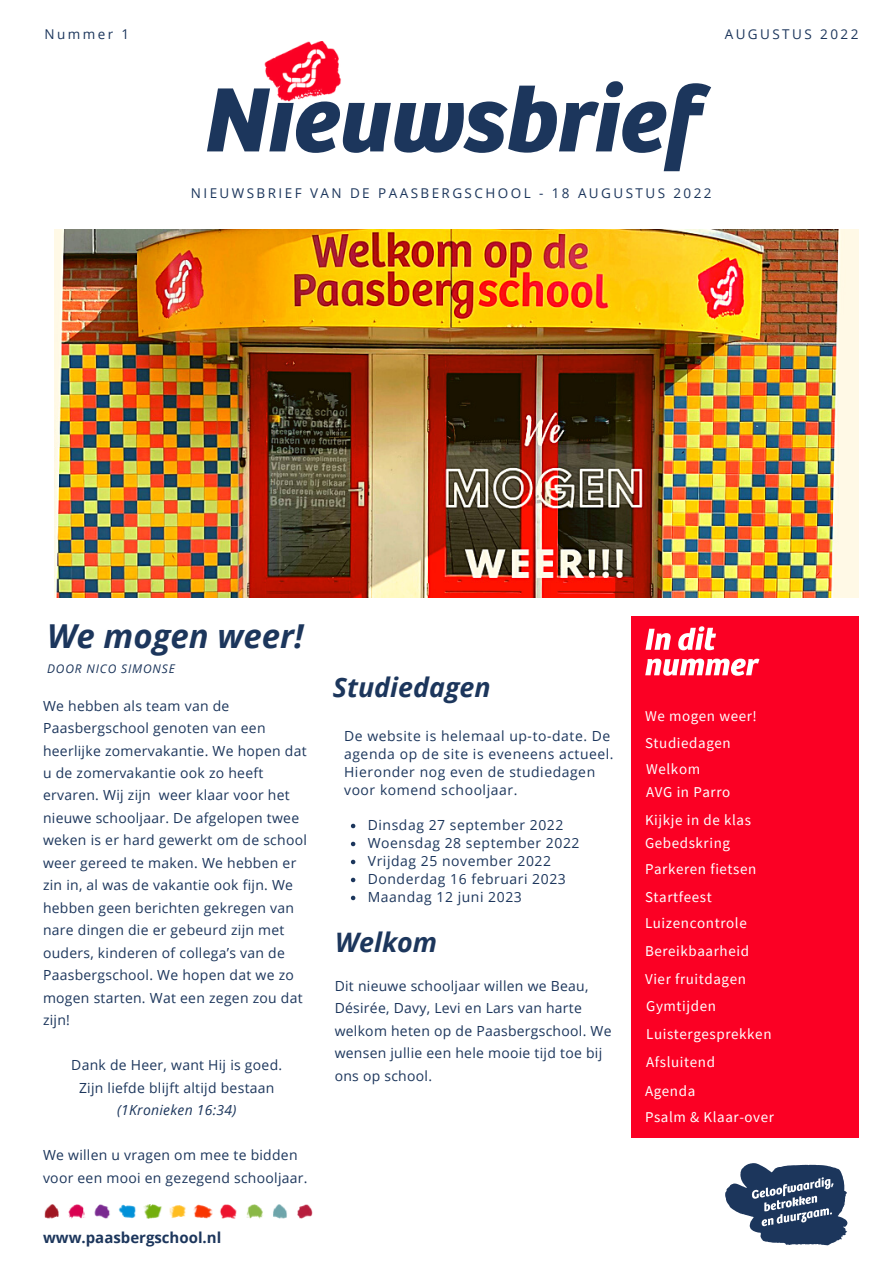
<style>
.page{position:relative;width:893px;height:1264px;background:#fff}
.page>*{position:absolute;margin:0;border:0;box-sizing:border-box;transform-origin:0 0}
.t1{font:italic 700 33px "Open Sans";color:#1c365c}
.t2{font:italic 700 26.85px "Open Sans";color:#1c365c}
.t3{font:15px/27.5px "Source Sans Pro";letter-spacing:.04em;color:#fff}
.t4{font:700 15px "Open Sans";color:#1c365c}
.t5{font:13.95px/22.5px "Open Sans";letter-spacing:.02em;color:#1c365c}
.t6{font:13.95px/18px "Open Sans";letter-spacing:.04em;color:#1c365c}
.t7{font:italic 13.95px "Open Sans";letter-spacing:.02em;color:#1c365c}
.t8{font:13.5px "Open Sans";letter-spacing:.18em;color:#1c365c}
.t9{font:italic 12px "Open Sans";letter-spacing:.07em;color:#1c365c}
</style>
<div class="page">
<img style="left:55px;top:230px;width:803px;height:367px">
<div style="left:631px;top:616px;width:227px;height:522px;background:#fb0024"></div>
<svg style="left:645px;top:628px;width:25px;height:21px"></svg>
<svg style="left:678px;top:626px;width:38px;height:24px"></svg>
<svg style="left:645px;top:658px;width:114px;height:17px"></svg>
<svg style="left:207px;top:81px;width:504px;height:90px"></svg>
<svg style="left:725px;top:1163px;width:122px;height:82px"></svg>
<img style="left:44px;top:1204px;width:268px;height:13px">
<img style="left:225px;top:42px;width:179px;height:63px">
<svg style="left:351px;top:823px;width:4px;height:5px"></svg>
<svg style="left:351px;top:841px;width:4px;height:5px"></svg>
<svg style="left:351px;top:859px;width:4px;height:5px"></svg>
<svg style="left:351px;top:877px;width:4px;height:5px"></svg>
<svg style="left:351px;top:895px;width:4px;height:5px"></svg>
<p class="t8" style="left:44px;top:24px;width:86px">Nummer 1</p>
<p class="t8" style="left:724px;top:24px;width:135px">AUGUSTUS 2022</p>
<p class="t8" style="left:191px;top:183px;width:522px">NIEUWSBRIEF VAN DE PAASBERGSCHOOL - 18 AUGUSTUS 2022</p>
<h1 class="t1" style="left:47px;top:613px;width:258px">We mogen weer!</h1>
<p class="t9" style="left:47px;top:659px;width:129px">DOOR NICO SIMONSE</p>
<p class="t5" style="left:43px;top:694px;width:265px">We hebben als team van de<br>Paasbergschool genoten van een heerlijke zomervakantie. We hopen dat u de zomervakantie ook zo heeft ervaren. Wij zijn weer klaar voor het nieuwe schooljaar. De afgelopen twee weken is er hard gewerkt om de school weer gereed te maken. We hebben er zin in, al was de vakantie ook fijn. We hebben geen berichten gekregen van nare dingen die er gebeurd zijn met ouders, kinderen of collega’s van de<br>Paasbergschool. We hopen dat we zo mogen starten. Wat een zegen zou dat zijn!</p>
<p class="t5" style="left:71px;top:1053px;width:212px;text-align:center">Dank de Heer, want Hij is goed.<br>Zijn liefde blijft altijd bestaan</p>
<p class="t7" style="left:117px;top:1100px;width:121px">(1Kronieken 16:34)</p>
<p class="t5" style="left:43px;top:1143px;width:266px">We willen u vragen om mee te bidden voor een mooi en gezegend schooljaar.</p>
<p class="t4" style="left:43px;top:1227px;width:180px">www.paasbergschool.nl</p>
<h2 class="t2" style="left:333px;top:668px;width:159px">Studiedagen</h2>
<p class="t6" style="left:344px;top:726px;width:271px">De website is helemaal up-to-date. De agenda op de site is eveneens actueel.<br>Hieronder nog even de studiedagen voor komend schooljaar.</p>
<p class="t6" style="left:368px;top:816px;width:213px">Dinsdag 27 september 2022<br>Woensdag 28 september 2022<br>Vrijdag 25 november 2022<br>Donderdag 16 februari 2023<br>Maandag 12 juni 2023</p>
<h2 class="t2" style="left:335px;top:923px;width:104px">Welkom</h2>
<p class="t5" style="left:334px;top:974px;width:278px">Dit nieuwe schooljaar willen we Beau, Désirée, Davy, Levi en Lars van harte welkom heten op de Paasbergschool. We wensen jullie een hele mooie tijd toe bij ons op school.</p>
<p class="t3" style="left:645px;top:701px;width:113px">We mogen weer!</p>
<p class="t3" style="left:645px;top:728px;width:87px">Studiedagen</p>
<p class="t3" style="left:646px;top:755px;width:55px">Welkom</p>
<p class="t3" style="left:646px;top:778px;width:86px">AVG in Parro</p>
<p class="t3" style="left:645px;top:805px;width:107px">Kijkje in de klas</p>
<p class="t3" style="left:645px;top:828px;width:87px">Gebedskring</p>
<p class="t3" style="left:645px;top:855px;width:113px">Parkeren fietsen<br>Startfeest<br>Luizencontrole<br>Bereikbaarheid<br>Vier fruitdagen</p>
<p class="t3" style="left:646px;top:991px;width:127px;line-height:28.7px">Gymtijden<br>Luistergesprekken</p>
<p class="t3" style="left:646px;top:1047px;width:70px">Afsluitend</p>
<p class="t3" style="left:645px;top:1077px;width:131px;line-height:26.4px">Agenda<br>Psalm &amp; Klaar-over</p>
</div>
